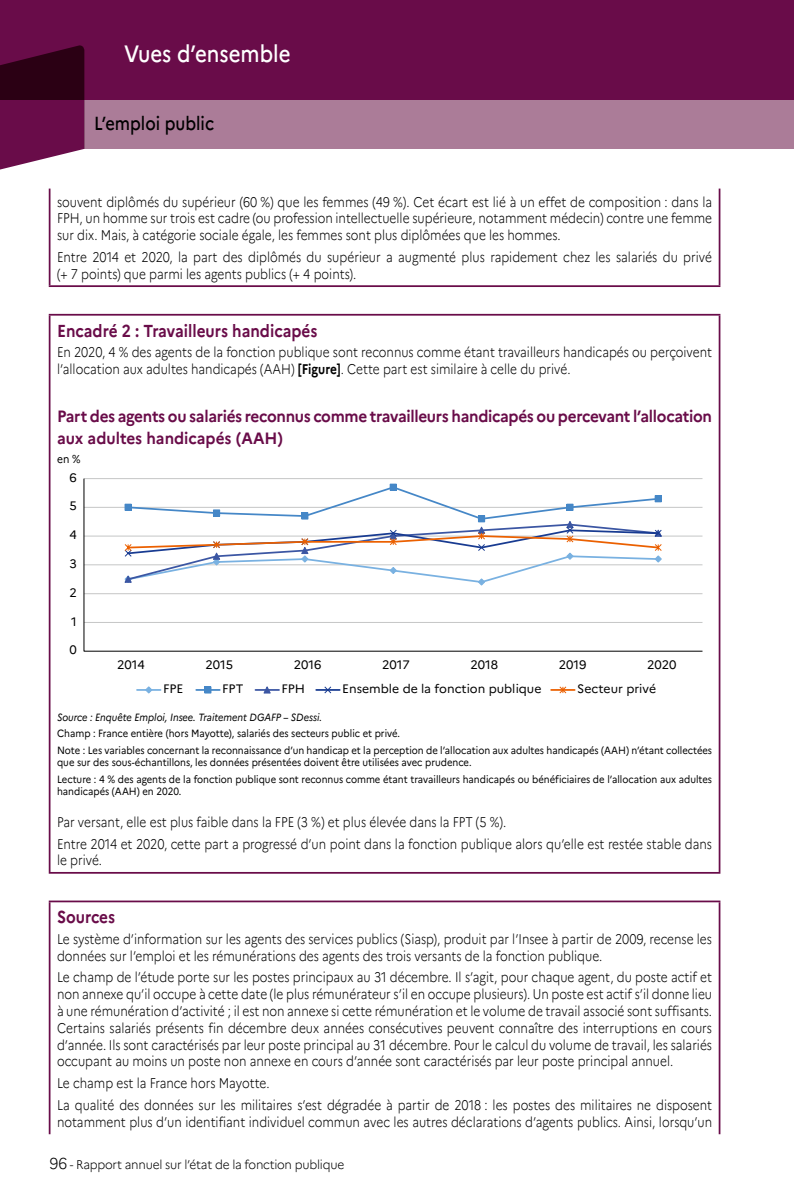
<style>
.page{position:relative;width:794px;height:1191px;background:#fff}
.page>*{position:absolute;margin:0;border:0;box-sizing:border-box;transform-origin:0 0}
.t1{font:500 23.62px "Marianne";color:#fff;scale:.87 1}
.t2{font:500 18.9px "Marianne";color:#000;scale:.87 1}
._06_Encadre_TITRE{font:700 17.32px "Marianne";color:#690c49;scale:.89 1}
._05_Titre{font:700 16.45px/22.8px "Marianne";letter-spacing:-.02em;color:#690c49;scale:.94 1}
._06_Encadre_TC{font:300 14px/16.8px "Marianne";color:#000;scale:.85 1}
._06_Encadre_TC_après{font:300 14px "Marianne";color:#000;scale:.85 1}
.t3{font:300 12.6px "Marianne";letter-spacing:-.02em;color:#000;scale:.94 1}
.t4{font:12.25px "Marianne";color:#000}
._05_Cell_FaG{font:11.38px "Marianne";color:#000;scale:.9 1}
._05_Note{font:10.5px/12.6px "Marianne";color:#000;scale:.9 1}
._05_Source{font:italic 10.5px "Marianne";color:#000;scale:.9 1}
.s1{font-weight:700}
.s2{font-size:15.75px}
</style>
<div class="page">
<div style="left:84px;top:99px;width:710px;height:50px;background:#ab7c98"></div>
<div style="left:0;top:0;width:794px;height:99px;background:#690c49"></div>
<svg style="left:0;top:45px;width:84px;height:125px"></svg>
<hr style="left:49px;top:189px;width:1px;height:96px;background:#690c49">
<hr style="left:718px;top:189px;width:2px;height:96px;background:#690c49">
<hr style="left:49px;top:285px;width:671px;height:2px;background:#690c49">
<hr style="left:49px;top:314px;width:671px;height:2px;background:#690c49">
<hr style="left:49px;top:316px;width:1px;height:556px;background:#690c49">
<hr style="left:718px;top:316px;width:2px;height:556px;background:#690c49">
<hr style="left:49px;top:872px;width:671px;height:1px;background:#690c49">
<svg style="left:83px;top:478px;width:620px;height:174px"></svg>
<svg style="left:124px;top:484px;width:539px;height:102px"></svg>
<hr style="left:137px;top:689px;width:23px;height:2px;background:#79b1e1">
<svg style="left:144px;top:686px;width:9px;height:8px"></svg>
<hr style="left:196px;top:689px;width:24px;height:2px;background:#4587c7">
<div style="left:204px;top:686px;width:7px;height:7px;border:1px solid #4587c7"></div>
<hr style="left:255px;top:689px;width:24px;height:2px;background:#3b56a3">
<svg style="left:262px;top:686px;width:10px;height:8px"></svg>
<hr style="left:316px;top:689px;width:24px;height:2px;background:#183b91">
<svg style="left:323px;top:686px;width:9px;height:8px"></svg>
<hr style="left:551px;top:689px;width:23px;height:2px;background:#eb6000">
<svg style="left:558px;top:686px;width:9px;height:8px"></svg>
<hr style="left:49px;top:900px;width:671px;height:2px;background:#690c49">
<hr style="left:49px;top:902px;width:1px;height:232px;background:#690c49">
<hr style="left:718px;top:902px;width:2px;height:232px;background:#690c49">
<h1 class="t1" style="left:124px;top:39px;width:193px">Vues d’ensemble</h1>
<h2 class="t2" style="left:94px;top:112px;width:139px">L’emploi public</h2>
<p class="_06_Encadre_TC" style="left:57px;top:193px;width:772px;text-align:justify">souvent diplômés du supérieur (60 %) que les femmes (49 %). Cet écart est lié à un effet de composition : dans la FPH, un homme sur trois est cadre (ou profession intellectuelle supérieure, notamment médecin) contre une femme sur dix. Mais, à catégorie sociale égale, les femmes sont plus diplômées que les hommes.</p>
<p class="_06_Encadre_TC" style="left:57px;top:248px;width:772px">Entre 2014 et 2020, la part des diplômés du supérieur a augmenté plus rapidement chez les salariés du privé (+ 7 points) que parmi les agents publics (+ 4 points).</p>
<p class="_06_Encadre_TITRE" style="left:57px;top:320px;width:294px">Encadré 2 : Travailleurs handicapés</p>
<p class="_06_Encadre_TC" style="left:57px;top:344px;width:772px">En 2020, 4 % des agents de la fonction publique sont reconnus comme étant travailleurs handicapés ou perçoivent l’allocation aux adultes handicapés (AAH) <span class="s1">[Figure]</span>. Cette part est similaire à celle du privé.</p>
<p class="_05_Titre" style="left:57px;top:404px;width:698px">Part des agents ou salariés reconnus comme travailleurs handicapés ou percevant l’allocation aux adultes handicapés (AAH)</p>
<p class="_05_Cell_FaG" style="left:57px;top:452px;width:28px">en %</p>
<p class="t4" style="left:70px;top:470px;width:9px">6</p>
<p class="t4" style="left:70px;top:498px;width:9px">5</p>
<p class="t4" style="left:70px;top:527px;width:9px">4</p>
<p class="t4" style="left:70px;top:556px;width:9px">3</p>
<p class="t4" style="left:70px;top:585px;width:9px">2</p>
<p class="t4" style="left:71px;top:613px;width:7px">1</p>
<p class="t4" style="left:70px;top:642px;width:9px">0</p>
<p class="t4" style="left:117px;top:657px;width:29px">2014</p>
<p class="t4" style="left:205px;top:657px;width:29px">2015</p>
<p class="t4" style="left:294px;top:657px;width:29px">2016</p>
<p class="t4" style="left:382px;top:657px;width:29px">2017</p>
<p class="t4" style="left:470px;top:657px;width:29px">2018</p>
<p class="t4" style="left:559px;top:657px;width:29px">2019</p>
<p class="t4" style="left:647px;top:657px;width:31px">2020</p>
<p class="t4" style="left:163px;top:681px;width:22px">FPE</p>
<p class="t4" style="left:222px;top:681px;width:23px">FPT</p>
<p class="t4" style="left:281px;top:681px;width:25px">FPH</p>
<p class="t4" style="left:342px;top:681px;width:201px">Ensemble de la fonction publique</p>
<p class="t4" style="left:577px;top:681px;width:80px">Secteur privé</p>
<p class="_05_Source" style="left:57px;top:711px;width:296px">Source : Enquête Emploi, Insee. Traitement DGAFP – SDessi.</p>
<p class="_05_Note" style="left:57px;top:727px;width:383px">Champ : France entière (hors Mayotte), salariés des secteurs public et privé.</p>
<p class="_05_Note" style="left:57px;top:743px;width:729px">Note : Les variables concernant la reconnaissance d’un handicap et la perception de l’allocation aux adultes handicapés (AAH) n’étant collectées que sur des sous-échantillons, les données présentées doivent être utilisées avec prudence.</p>
<p class="_05_Note" style="left:57px;top:772px;width:729px">Lecture : 4 % des agents de la fonction publique sont reconnus comme étant travailleurs handicapés ou bénéficiaires de l’allocation aux adultes handicapés (AAH) en 2020.</p>
<p class="_06_Encadre_TC_après" style="left:57px;top:813px;width:530px">Par versant, elle est plus faible dans la FPE (3 %) et plus élevée dans la FPT (5 %).</p>
<p class="_06_Encadre_TC" style="left:57px;top:835px;width:772px">Entre 2014 et 2020, cette part a progressé d’un point dans la fonction publique alors qu’elle est restée stable dans le privé.</p>
<p class="_06_Encadre_TITRE" style="left:57px;top:906px;width:67px">Sources</p>
<p class="_06_Encadre_TC" style="left:57px;top:930px;width:772px">Le système d’information sur les agents des services publics (Siasp), produit par l’Insee à partir de 2009, recense les données sur l’emploi et les rémunérations des agents des trois versants de la fonction publique.</p>
<p class="_06_Encadre_TC" style="left:57px;top:969px;width:772px;text-align:justify">Le champ de l’étude porte sur les postes principaux au 31 décembre. Il s’agit, pour chaque agent, du poste actif et non annexe qu’il occupe à cette date (le plus rémunérateur s’il en occupe plusieurs). Un poste est actif s’il donne lieu à une rémunération d’activité ; il est non annexe si cette rémunération et le volume de travail associé sont suffisants.<br>Certains salariés présents fin décembre deux années consécutives peuvent connaître des interruptions en cours d’année. Ils sont caractérisés par leur poste principal au 31 décembre. Pour le calcul du volume de travail, les salariés occupant au moins un poste non annexe en cours d’année sont caractérisés par leur poste principal annuel.</p>
<p class="_06_Encadre_TC" style="left:57px;top:1074px;width:251px">Le champ est la France hors Mayotte.</p>
<p class="_06_Encadre_TC" style="left:57px;top:1096px;width:772px">La qualité des données sur les militaires s’est dégradée à partir de 2018 : les postes des militaires ne disposent notamment plus d’un identifiant individuel commun avec les autres déclarations d’agents publics. Ainsi, lorsqu’un</p>
<p class="t3" style="left:50px;top:1157px;width:315px"><span class="s2">96</span> - Rapport annuel sur l’état de la fonction publique</p>
</div>
